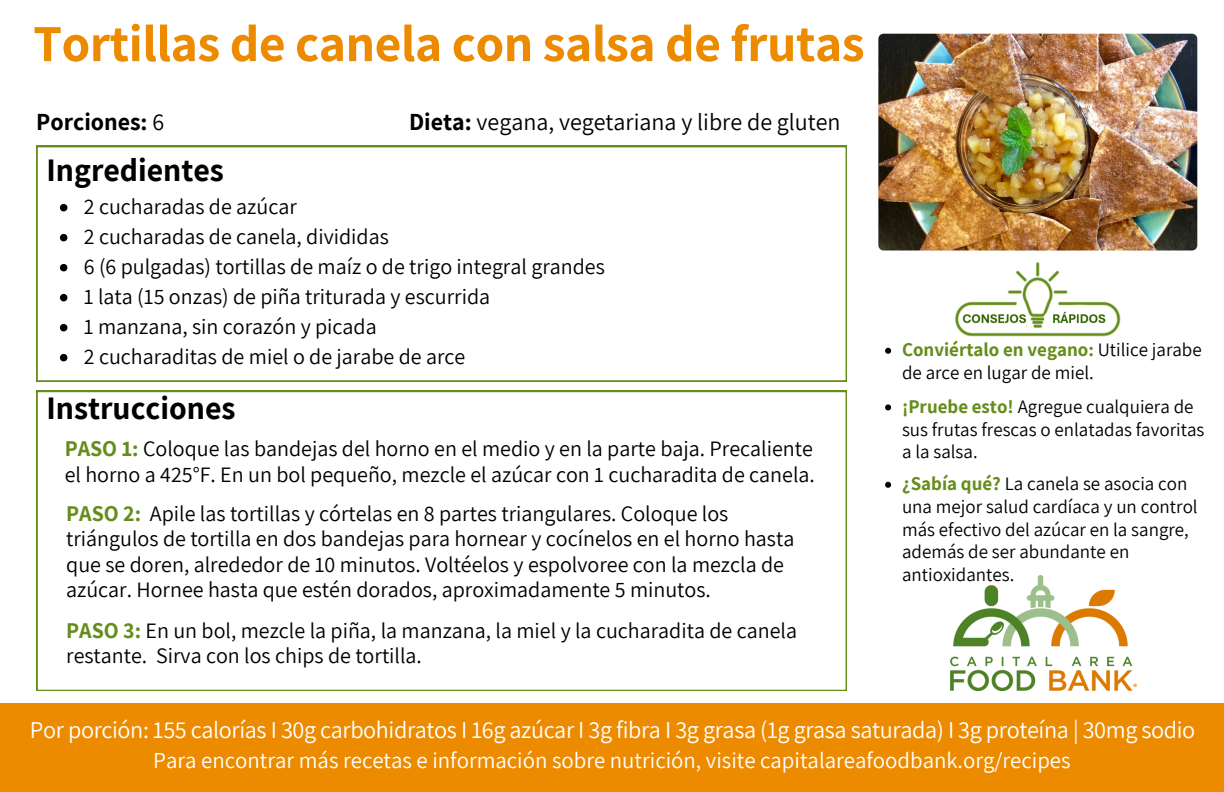
<style>
.page{position:relative;width:1224px;height:792px;background:#fff}
.page>*{position:absolute;margin:0;border:0;box-sizing:border-box;transform-origin:0 0}
.t1{font:700 52px "Assistant";letter-spacing:-.01em;color:#ed8b00}
.t2{font:700 32px "Assistant";color:#000}
.t3{font:24.2px "Assistant";letter-spacing:-.015em;color:#fff}
.t4{font:24px "Assistant";color:#000}
.t5{font:700 24px "Assistant";color:#000}
.t6{font:22.8px "Assistant";color:#fff}
.t7{font:22px/25.6px "Assistant";color:#000}
.t8{font:19px/22.6px "Assistant";color:#000}
.s1{font-weight:400}
.s2{font-weight:700}
.s3{font-weight:700;color:#658d1b}
</style>
<div class="page">
<div style="left:0;top:703px;width:1224px;height:89px;background:#ed8b00"></div>
<img style="left:951px;top:575px;width:186px;height:116px">
<img style="left:878px;top:34px;width:319px;height:217px;border-radius:5px">
<svg style="left:36px;top:146px;width:810px;height:235px"></svg>
<svg style="left:36px;top:391px;width:810px;height:300px"></svg>
<svg style="left:60px;top:204px;width:7px;height:7px"></svg>
<svg style="left:60px;top:234px;width:7px;height:7px"></svg>
<svg style="left:60px;top:264px;width:7px;height:7px"></svg>
<svg style="left:60px;top:294px;width:7px;height:7px"></svg>
<svg style="left:60px;top:324px;width:7px;height:7px"></svg>
<svg style="left:60px;top:354px;width:7px;height:7px"></svg>
<svg style="left:885px;top:348px;width:6px;height:6px"></svg>
<svg style="left:885px;top:404px;width:6px;height:6px"></svg>
<svg style="left:885px;top:482px;width:6px;height:6px"></svg>
<img style="left:955px;top:263px;width:166px;height:73px">
<p class="t1" style="left:33px;top:8px;width:833px">Tortillas de canela con salsa de frutas</p>
<p class="t5" style="left:36px;top:106px;width:129px">Porciones: <span class="s1">6</span></p>
<p class="t4" style="left:409px;top:106px;width:433px"><span class="s2">Dieta:</span> vegana, vegetariana y libre de gluten</p>
<p class="t2" style="left:46px;top:149px;width:179px">Ingredientes</p>
<p class="t7" style="left:84px;top:194px;width:215px">2 cucharadas de azúcar</p>
<p class="t7" style="left:84px;top:224px;width:307px">2 cucharadas de canela, divididas</p>
<p class="t7" style="left:84px;top:254px;width:523px">6 (6 pulgadas) tortillas de maíz o de trigo integral grandes</p>
<p class="t7" style="left:84px;top:284px;width:408px">1 lata (15 onzas) de piña triturada y escurrida</p>
<h2 class="t7" style="left:84px;top:314px;width:294px">1 manzana, sin corazón y picada</h2>
<h3 class="t7" style="left:84px;top:344px;width:383px">2 cucharaditas de miel o de jarabe de arce</h3>
<h3 class="t8" style="left:902px;top:338px;width:301px"><span class="s3">Conviértalo en vegano:</span> Utilice jarabe de arce en lugar de miel.</h3>
<h3 class="t8" style="left:902px;top:395px;width:304px"><span class="s3">¡Pruebe esto!</span> Agregue cualquiera de sus frutas frescas o enlatadas favoritas a la salsa.</h3>
<p class="t8" style="left:902px;top:472px;width:297px"><span class="s3">¿Sabía qué?</span> La canela se asocia con una mejor salud cardíaca y un control más efectivo del azúcar en la sangre, además de ser abundante en antioxidantes.</p>
<h2 class="t2" style="left:46px;top:386px;width:191px">Instrucciones</h2>
<h3 class="t7" style="left:65px;top:435px;width:752px"><span class="s3">PASO 1:</span> Coloque las bandejas del horno en el medio y en la parte baja. Precaliente el horno a 425°F. En un bol pequeño, mezcle el azúcar con 1 cucharadita de canela.</h3>
<p class="t7" style="left:66px;top:500px;width:730px"><span class="s3">PASO 2:</span> Apile las tortillas y córtelas en 8 partes triangulares. Coloque los triángulos de tortilla en dos bandejas para hornear y cocínelos en el horno hasta que se doren, alrededor de 10 minutos. Voltéelos y espolvoree con la mezcla de azúcar. Hornee hasta que estén dorados, aproximadamente 5 minutos.</p>
<h3 class="t7" style="left:66px;top:617px;width:732px"><span class="s3">PASO 3:</span> En un bol, mezcle la piña, la manzana, la miel y la cucharadita de canela restante. Sirva con los chips de tortilla.</h3>
<p class="t3" style="left:30px;top:713px;width:1167px">Por porción: 155 calorías I 30g carbohidratos I 16g azúcar I 3g fibra I 3g grasa (1g grasa saturada) I 3g proteína | 30mg sodio</p>
<p class="t6" style="left:153px;top:745px;width:919px">Para encontrar más recetas e información sobre nutrición, visite capitalareafoodbank.org/recipes</p>
</div>
